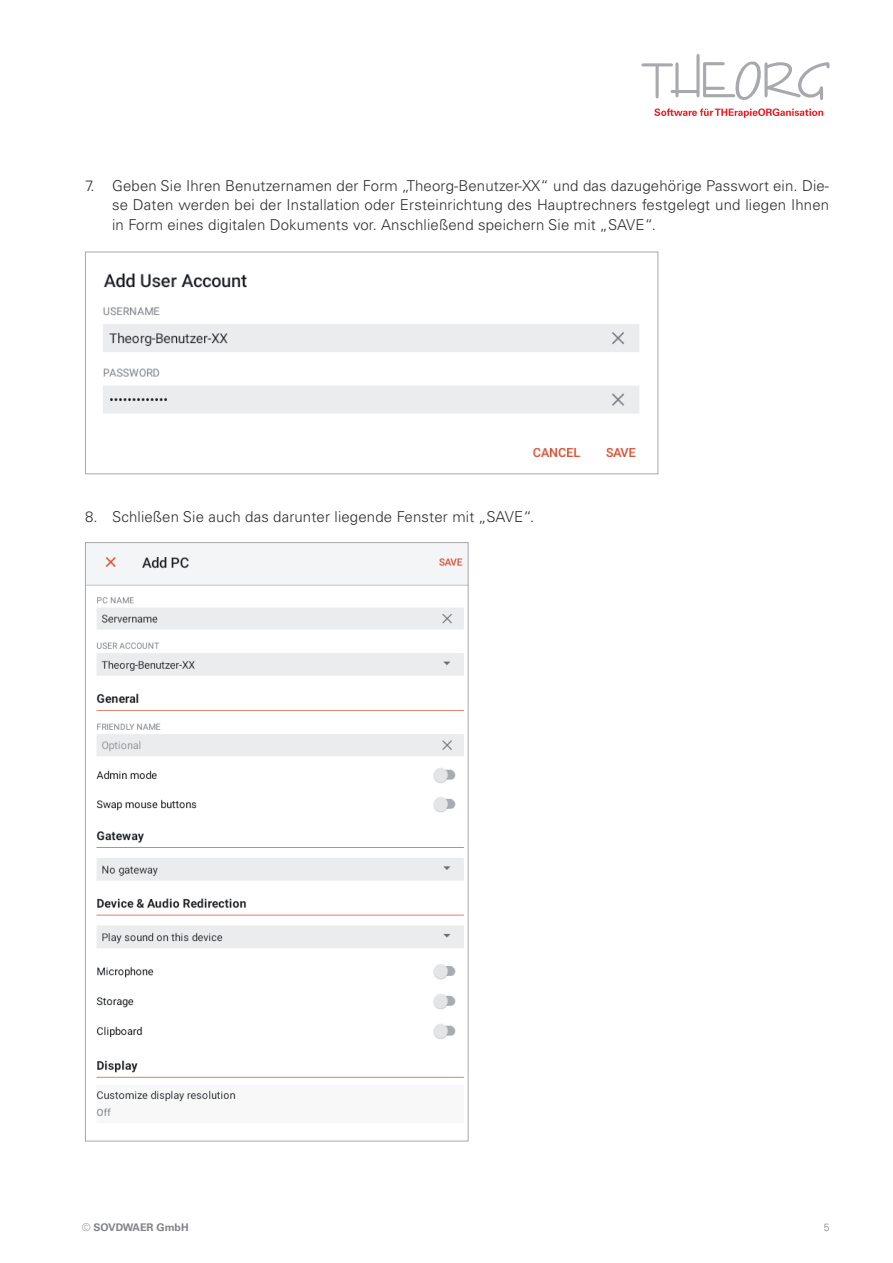
<style>
.page{position:relative;width:893px;height:1263px;background:#fff}
.page>*{position:absolute;margin:0;border:0;box-sizing:border-box;transform-origin:0 0}
.t1{font:300 15px/19.5px "Univers LT Pro 45";letter-spacing:.01em;color:#312f30;text-align:justify}
.t2{font:700 10.5px "Univers LT Pro 65";color:#808285}
.t3{font:300 10.5px "Univers LT Pro 45";color:#808285}
.s1{font-family:"Univers LT Pro 45";font-weight:300}
</style>
<div class="page">
<svg style="left:641px;top:54px;width:189px;height:46px"></svg>
<svg style="left:654px;top:108px;width:169px;height:10px"></svg>
<img style="left:103px;top:273px;width:536px;height:185px">
<div style="left:85px;top:251px;width:573px;height:223px;border:1px solid #a8a9ad"></div>
<img style="left:87px;top:544px;width:379px;height:573px">
<p class="t1" style="left:112px;top:175px;width:719px;text-indent:-27px">7. Geben Sie Ihren Benutzernamen der Form „Theorg-Benutzer-XX“ und das dazugehörige Passwort ein. Die&shy;se Daten werden bei der Installation oder Ersteinrichtung des Hauptrechners festgelegt und liegen Ihnen in Form eines digitalen Dokuments vor. Anschließend speichern Sie mit „SAVE“.</p>
<p class="t1" style="left:85px;top:507px;width:451px">8. Schließen Sie auch das darunter liegende Fenster mit „SAVE“.</p>
<p class="t2" style="left:82px;top:1220px;width:108px"><span class="s1">©</span> SOVDWAER GmbH</p>
<p class="t3" style="left:824px;top:1220px;width:7px">5</p>
</div>
